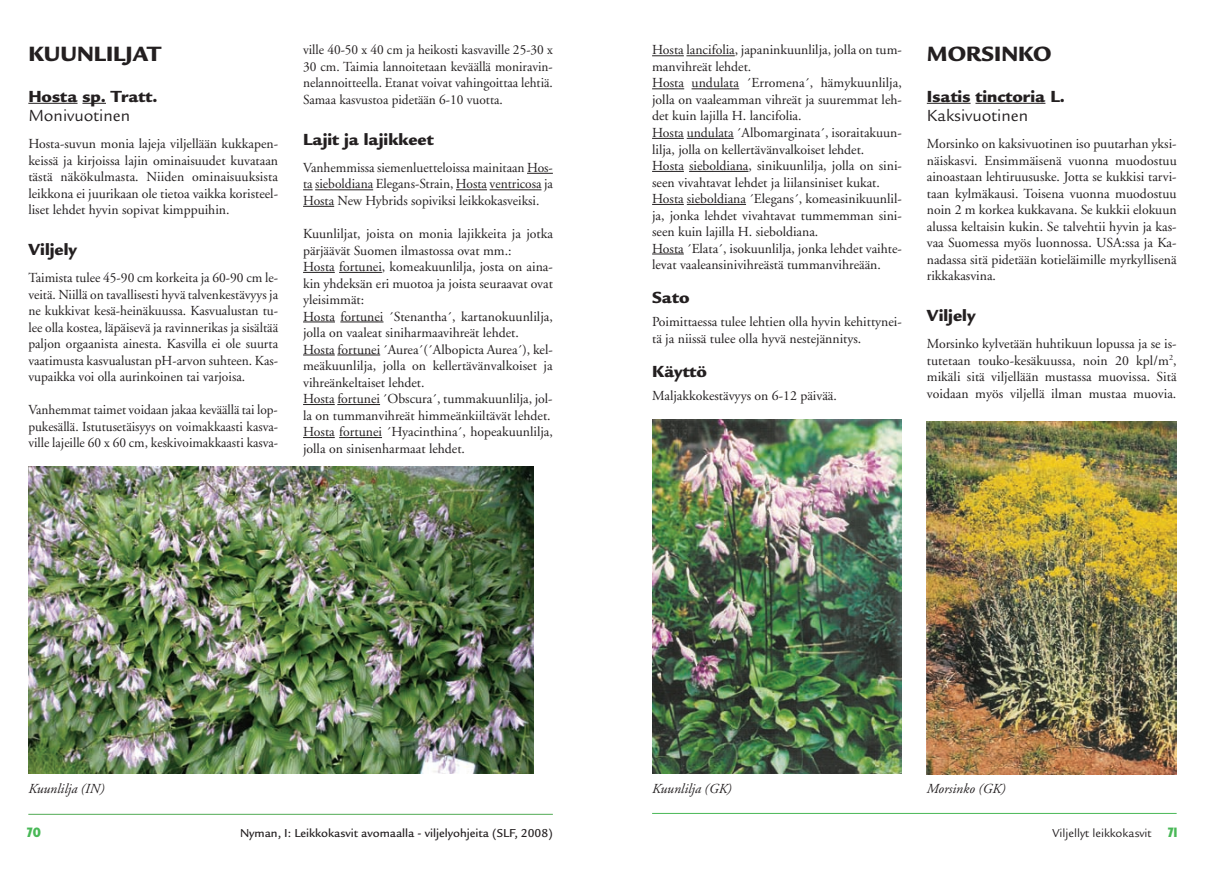
<style>
.page{position:relative;width:1205px;height:869px;background:#fff}
.page>*{position:absolute;margin:0;border:0;box-sizing:border-box;transform-origin:0 0}
.t1{font:900 22.5px "Legacy Sans";color:#231f20}
.t2{font:900 17.5px "Legacy Sans";color:#231f20}
.t3{font:17.5px "Legacy Sans";color:#231f20}
.t4{font:13.75px/16.5px "Adobe Garamond";color:#231f20;text-align:justify}
.t5{font:italic 13.75px "Adobe Garamond";color:#231f20}
.t6{font:700 condensed 13.75px "Humanist 521 BT Xtra";color:#49b857}
.t7{font:500 12.5px "Legacy Sans";color:#231f20}
.t8{font:12.5px "Legacy Sans";color:#231f20}
.s1{font-family:"Humanist 521 BT Xtra";font-weight:700;font-stretch:condensed;font-size:13.75px;color:#49b857}
</style>
<div class="page">
<hr style="left:28px;top:813px;width:525px;height:1px;background:#52aa54">
<hr style="left:652px;top:812px;width:524px;height:1px;background:#49b857">
<hr style="left:28px;top:103px;width:50px;height:1px;background:#231f20">
<svg style="left:82px;top:103px;width:24px;height:1px"></svg>
<img style="left:652px;top:419px;width:250px;height:353px">
<img style="left:28px;top:466px;width:506px;height:306px">
<svg style="left:527px;top:173px;width:26px;height:1px"></svg>
<hr style="left:315px;top:189px;width:58px;height:1px;background:#231f20">
<hr style="left:456px;top:189px;width:31px;height:1px;background:#231f20">
<hr style="left:489px;top:189px;width:52px;height:1px;background:#231f20">
<hr style="left:303px;top:206px;width:31px;height:1px;background:#231f20">
<hr style="left:303px;top:272px;width:32px;height:1px;background:#231f20">
<hr style="left:339px;top:272px;width:43px;height:1px;background:#231f20">
<hr style="left:303px;top:321px;width:32px;height:1px;background:#231f20">
<hr style="left:340px;top:321px;width:43px;height:1px;background:#231f20">
<hr style="left:303px;top:354px;width:32px;height:1px;background:#231f20">
<hr style="left:337px;top:354px;width:43px;height:1px;background:#231f20">
<hr style="left:303px;top:404px;width:32px;height:1px;background:#231f20">
<hr style="left:337px;top:404px;width:43px;height:1px;background:#231f20">
<hr style="left:303px;top:437px;width:32px;height:1px;background:#231f20">
<hr style="left:339px;top:437px;width:43px;height:1px;background:#231f20">
<hr style="left:652px;top:55px;width:32px;height:1px;background:#231f20">
<hr style="left:686px;top:55px;width:49px;height:1px;background:#231f20">
<hr style="left:652px;top:88px;width:32px;height:1px;background:#231f20">
<hr style="left:691px;top:88px;width:48px;height:1px;background:#231f20">
<hr style="left:652px;top:138px;width:32px;height:1px;background:#231f20">
<hr style="left:687px;top:138px;width:47px;height:1px;background:#231f20">
<hr style="left:652px;top:171px;width:32px;height:1px;background:#231f20">
<hr style="left:689px;top:171px;width:59px;height:1px;background:#231f20">
<hr style="left:652px;top:204px;width:32px;height:1px;background:#231f20">
<hr style="left:687px;top:204px;width:59px;height:1px;background:#231f20">
<hr style="left:652px;top:253px;width:32px;height:1px;background:#231f20">
<hr style="left:927px;top:103px;width:43px;height:1px;background:#231f20">
<hr style="left:975px;top:103px;width:70px;height:1px;background:#231f20">
<img style="left:927px;top:422px;width:249px;height:352px">
<h1 class="t1" style="left:28px;top:40px;width:134px">KUUNLILJAT</h1>
<p class="t2" style="left:28px;top:85px;width:131px">Hosta sp. Tratt.</p>
<p class="t3" style="left:28px;top:106px;width:103px">Monivuotinen</p>
<p class="t4" style="left:28px;top:136px;width:251px">Hosta-suvun monia lajeja viljellään kukkapen&shy;keissä ja kirjoissa lajin ominaisuudet kuvataan tästä näkökulmasta. Niiden ominaisuuksista leikkona ei juurikaan ole tietoa vaikka koristeel&shy;liset lehdet hyvin sopivat kimppuihin.</p>
<p class="t2" style="left:28px;top:239px;width:50px">Viljely</p>
<p class="t4" style="left:28px;top:270px;width:251px">Taimista tulee 45-90 cm korkeita ja 60-90 cm le&shy;veitä. Niillä on tavallisesti hyvä talvenkestävyys ja ne kukkivat kesä-heinäkuussa. Kasvualustan tu&shy;lee olla kostea, läpäisevä ja ravinnerikas ja sisältää paljon orgaanista ainesta. Kasvilla ei ole suurta vaatimusta kasvualustan pH-arvon suhteen. Kas&shy;vupaikka voi olla aurinkoinen tai varjoisa.</p>
<p class="t4" style="left:28px;top:402px;width:251px">Vanhemmat taimet voidaan jakaa keväällä tai lop&shy;pukesällä. Istutusetäisyys on voimakkaasti kasva&shy;ville lajeille 60 x 60 cm, keskivoimakkaasti kasva-</p>
<p class="t4" style="left:303px;top:42px;width:251px">ville 40-50 x 40 cm ja heikosti kasvaville 25-30 x 30 cm. Taimia lannoitetaan keväällä moniravin&shy;nelannoitteella. Etanat voivat vahingoittaa lehtiä.<br>Samaa kasvustoa pidetään 6-10 vuotta.</p>
<p class="t2" style="left:303px;top:129px;width:132px">Lajit ja lajikkeet</p>
<p class="t4" style="left:303px;top:160px;width:251px">Vanhemmissa siemenluetteloissa mainitaan Hos&shy;ta sieboldiana Elegans-Strain, Hosta ventricosa ja Hosta New Hybrids sopiviksi leikkokasveiksi.</p>
<p class="t4" style="left:303px;top:226px;width:251px;text-align:left">Kuunliljat, joista on monia lajikkeita ja jotka pärjäävät Suomen ilmastossa ovat mm.:<br>Hosta fortunei, komeakuunlilja, josta on aina&shy;kin yhdeksän eri muotoa ja joista seuraavat ovat yleisimmät:<br>Hosta fortunei ´Stenantha´, kartanokuunlilja, jolla on vaaleat siniharmaavihreät lehdet.<br>Hosta fortunei ´Aurea´(´Albopicta Aurea´), kel&shy;meäkuunlilja, jolla on kellertävänvalkoiset ja vihreänkeltaiset lehdet.<br>Hosta fortunei ´Obscura´, tummakuunlilja, jol&shy;la on tummanvihreät himmeänkiiltävät lehdet.<br>Hosta fortunei ´Hyacinthina´, hopeakuunlilja, jolla on sinisenharmaat lehdet.</p>
<p class="t4" style="left:652px;top:42px;width:251px;text-align:left">Hosta lancifolia, japaninkuunlilja, jolla on tum&shy;manvihreät lehdet.<br>Hosta undulata ´Erromena´, hämykuunlilja, jolla on vaaleamman vihreät ja suuremmat leh&shy;det kuin lajilla H. lancifolia.<br>Hosta undulata ´Albomarginata´, isoraitakuun&shy;lilja, jolla on kellertävänvalkoiset lehdet.<br>Hosta sieboldiana, sinikuunlilja, jolla on sini&shy;seen vivahtavat lehdet ja liilansiniset kukat.<br>Hosta sieboldiana ´Elegans´, komeasinikuunlil&shy;ja, jonka lehdet vivahtavat tummemman sini&shy;seen kuin lajilla H. sieboldiana.<br>Hosta ´Elata´, isokuunlilja, jonka lehdet vaihte&shy;levat vaaleansinivihreästä tummanvihreään.</p>
<p class="t2" style="left:652px;top:287px;width:39px">Sato</p>
<p class="t4" style="left:652px;top:314px;width:251px">Poimittaessa tulee lehtien olla hyvin kehittynei&shy;tä ja niissä tulee olla hyvä nestejännitys.</p>
<p class="t2" style="left:652px;top:360px;width:56px">Käyttö</p>
<p class="t4" style="left:652px;top:388px;width:186px">Maljakkokestävyys on 6-12 päivää.</p>
<h1 class="t1" style="left:927px;top:40px;width:126px">MORSINKO</h1>
<p class="t2" style="left:927px;top:85px;width:139px">Isatis tinctoria L.</p>
<p class="t3" style="left:927px;top:106px;width:103px">Kaksivuotinen</p>
<p class="t4" style="left:927px;top:136px;width:251px">Morsinko on kaksivuotinen iso puutarhan yksi&shy;näiskasvi. Ensimmäisenä vuonna muodostuu ainoastaan lehtiruususke. Jotta se kukkisi tarvi&shy;taan kylmäkausi. Toisena vuonna muodostuu noin 2 m korkea kukkavana. Se kukkii elokuun alussa keltaisin kukin. Se talvehtii hyvin ja kas&shy;vaa Suomessa myös luonnossa. USA:ssa ja Ka&shy;nadassa sitä pidetään kotieläimille myrkyllisenä rikkakasvina.</p>
<p class="t2" style="left:927px;top:305px;width:50px">Viljely</p>
<p class="t4" style="left:927px;top:336px;width:251px">Morsinko kylvetään huhtikuun lopussa ja se is&shy;tutetaan touko-kesäkuussa, noin 20 kpl/m<sup>2</sup>, mikäli sitä viljellään mustassa muovissa. Sitä voidaan myös viljellä ilman mustaa muovia.</p>
<p class="t5" style="left:28px;top:780px;width:78px">Kuunlilja (IN)</p>
<p class="t5" style="left:927px;top:780px;width:80px">Morsinko (GK)</p>
<p class="t5" style="left:652px;top:780px;width:81px">Kuunlilja (GK)</p>
<p class="t6" style="left:27px;top:823px;width:15px">70</p>
<p class="t7" style="left:240px;top:825px;width:314px">Nyman, I: Leikkokasvit avomaalla - viljelyohjeita (SLF, 2008)</p>
<p class="t8" style="left:1052px;top:825px;width:127px">Viljellyt leikkokasvit <span class="s1">71</span></p>
</div>
